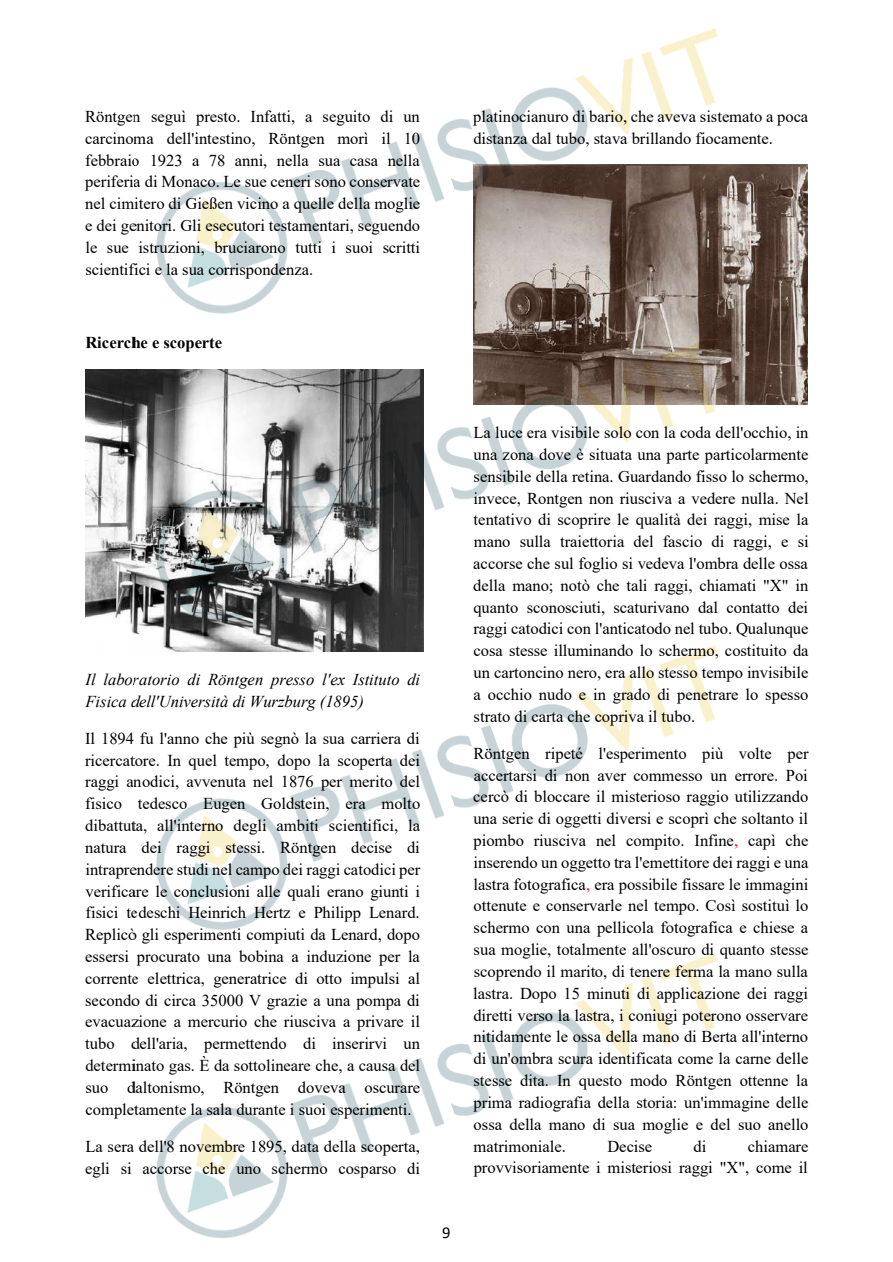
<style>
.page{position:relative;width:893px;height:1262px;background:#fff}
.page>*{position:absolute;margin:0;border:0;box-sizing:border-box;transform-origin:0 0}
.t1{font:16.5px/21.8px "Times New Roman";color:#000;text-align:justify}
.t2{font:italic 16.5px/21.8px "Times New Roman";color:#000}
.t3{font:700 16.5px "Times New Roman";color:#000}
.t4{font:16.5px "Calibri";color:#000}
.s1{color:#f00}
</style>
<div class="page">
<img style="left:85px;top:370px;width:49px;height:263px">
<img style="left:758px;top:165px;width:49px;height:239px">
<img style="left:156px;top:28px;width:602px;height:280px">
<img style="left:156px;top:953px;width:562px;height:285px">
<img style="left:156px;top:645px;width:562px;height:285px">
<img style="left:134px;top:308px;width:624px;height:337px">
<p class="t1" style="left:85px;top:105px;width:337px">Röntgen seguì presto. Infatti, a seguito di un carcinoma dell'intestino, Röntgen morì il 10 febbraio 1923 a 78 anni, nella sua casa nella periferia di Monaco. Le sue ceneri sono conservate nel cimitero di Gießen vicino a quelle della moglie e dei genitori. Gli esecutori testamentari, seguendo le sue istruzioni, bruciarono tutti i suoi scritti scientifici e la sua corrispondenza.</p>
<p class="t3" style="left:85px;top:331px;width:138px">Ricerche e scoperte</p>
<p class="t1" style="left:473px;top:105px;width:336px">platinocianuro di bario, che aveva sistemato a poca distanza dal tubo, stava brillando fiocamente.</p>
<p class="t2" style="left:85px;top:668px;width:336px">Il laboratorio di Röntgen presso l'ex Istituto di<br>Fisica dell'Università di Wurzburg (1895)</p>
<p class="t1" style="left:85px;top:727px;width:337px">Il 1894 fu l'anno che più segnò la sua carriera di ricercatore. In quel tempo, dopo la scoperta dei raggi anodici, avvenuta nel 1876 per merito del fisico tedesco Eugen Goldstein, era molto dibattuta, all'interno degli ambiti scientifici, la natura dei raggi stessi. Röntgen decise di intraprendere studi nel campo dei raggi catodici per verificare le conclusioni alle quali erano giunti i fisici tedeschi Heinrich Hertz e Philipp Lenard.<br>Replicò gli esperimenti compiuti da Lenard, dopo essersi procurato una bobina a induzione per la corrente elettrica, generatrice di otto impulsi al secondo di circa 35000 V grazie a una pompa di evacuazione a mercurio che riusciva a privare il tubo dell'aria, permettendo di inserirvi un determinato gas. È da sottolineare che, a causa del suo daltonismo, Röntgen doveva oscurare completamente la sala durante i suoi esperimenti.</p>
<p class="t1" style="left:85px;top:1134px;width:336px">La sera dell'8 novembre 1895, data della scoperta, egli si accorse che uno schermo cosparso di</p>
<p class="t4" style="left:442px;top:1220px;width:10px">9</p>
<p class="t1" style="left:473px;top:421px;width:337px">La luce era visibile solo con la coda dell'occhio, in una zona dove è situata una parte particolarmente sensibile della retina. Guardando fisso lo schermo, invece, Rontgen non riusciva a vedere nulla. Nel tentativo di scoprire le qualità dei raggi, mise la mano sulla traiettoria del fascio di raggi, e si accorse che sul foglio si vedeva l'ombra delle ossa della mano; notò che tali raggi, chiamati "X" in quanto sconosciuti, scaturivano dal contatto dei raggi catodici con l'anticatodo nel tubo. Qualunque cosa stesse illuminando lo schermo, costituito da un cartoncino nero, era allo stesso tempo invisibile a occhio nudo e in grado di penetrare lo spesso strato di carta che copriva il tubo.</p>
<p class="t1" style="left:473px;top:741px;width:337px">Röntgen ripeté l'esperimento più volte per accertarsi di non aver commesso un errore. Poi cercò di bloccare il misterioso raggio utilizzando una serie di oggetti diversi e scoprì che soltanto il piombo riusciva nel compito. Infine<span class="s1">,</span> capì che inserendo un oggetto tra l'emettitore dei raggi e una lastra fotografica<span class="s1">,</span> era possibile fissare le immagini ottenute e conservarle nel tempo. Così sostituì lo schermo con una pellicola fotografica e chiese a sua moglie, totalmente all'oscuro di quanto stesse scoprendo il marito, di tenere ferma la mano sulla lastra. Dopo 15 minuti di applicazione dei raggi diretti verso la lastra, i coniugi poterono osservare nitidamente le ossa della mano di Berta all'interno di un'ombra scura identificata come la carne delle stesse dita. In questo modo Röntgen ottenne la prima radiografia della storia: un'immagine delle ossa della mano di sua moglie e del suo anello matrimoniale.</p>
<p class="t1" style="left:473px;top:1134px;width:336px;text-align:right">chiamare<br>provvisoriamente i misteriosi raggi "X", come il</p>
<p class="t1" style="left:607px;top:1134px;width:46px">Decise</p>
<p class="t1" style="left:693px;top:1134px;width:14px">di</p>
</div>
